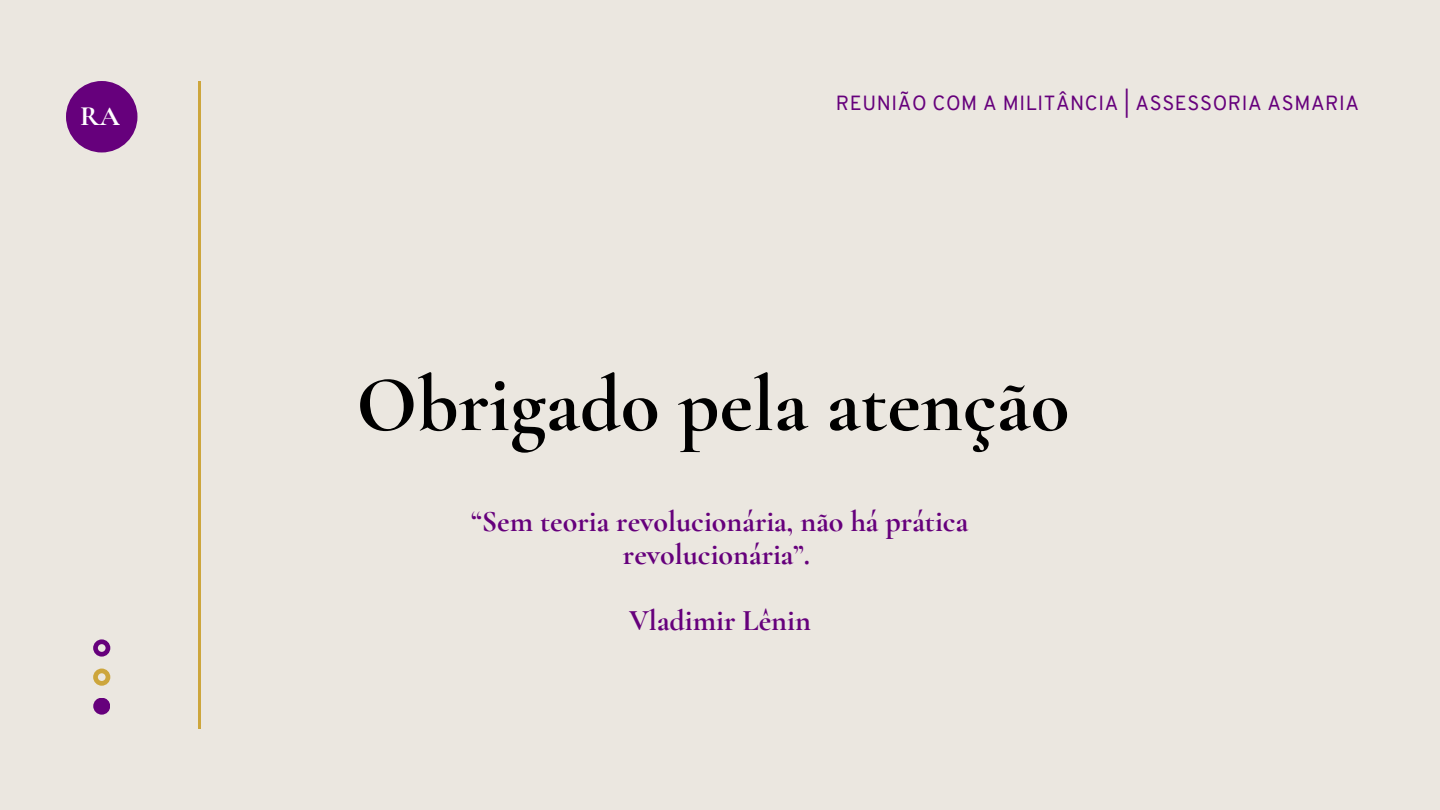
<style>
.page{position:relative;width:1440px;height:810px;background:#ebe7e0}
.page>*{position:absolute;margin:0;border:0;box-sizing:border-box;transform-origin:0 0}
.t1{font:700 80px "Cormorant Garamond";color:#000}
.t2{font:700 30px/33px "Cormorant Garamond";color:#66007c;text-align:center}
.t3{font:700 28px "Cormorant Garamond";color:#fff}
.t4{font:20px "Overpass";letter-spacing:.03em;color:#66007c}
</style>
<div class="page">
<hr style="left:198px;top:81px;width:3px;height:648px;background:#cda63c">
<div style="left:66px;top:81px;width:71px;height:71px;background:#66007c;border-radius:50%"></div>
<svg style="left:93px;top:639px;width:17px;height:18px"></svg>
<svg style="left:93px;top:669px;width:17px;height:17px"></svg>
<div style="left:93px;top:698px;width:17px;height:17px;background:#66007c;border-radius:50%"></div>
<h3 class="t3" style="left:80px;top:99px;width:41px">RA</h3>
<h3 class="t4" style="left:836px;top:95px;width:525px">REUNIÃO COM A MILITÂNCIA | ASSESSORIA ASMARIA</h3>
<h1 class="t1" style="left:356px;top:356px;width:715px">Obrigado pela atenção</h1>
<h2 class="t2" style="left:472px;top:505px;width:498px">“Sem teoria revolucionária, não há prática revolucionária”.</h2>
<p class="t2" style="left:629px;top:604px;width:183px">Vladimir Lênin</p>
</div>
